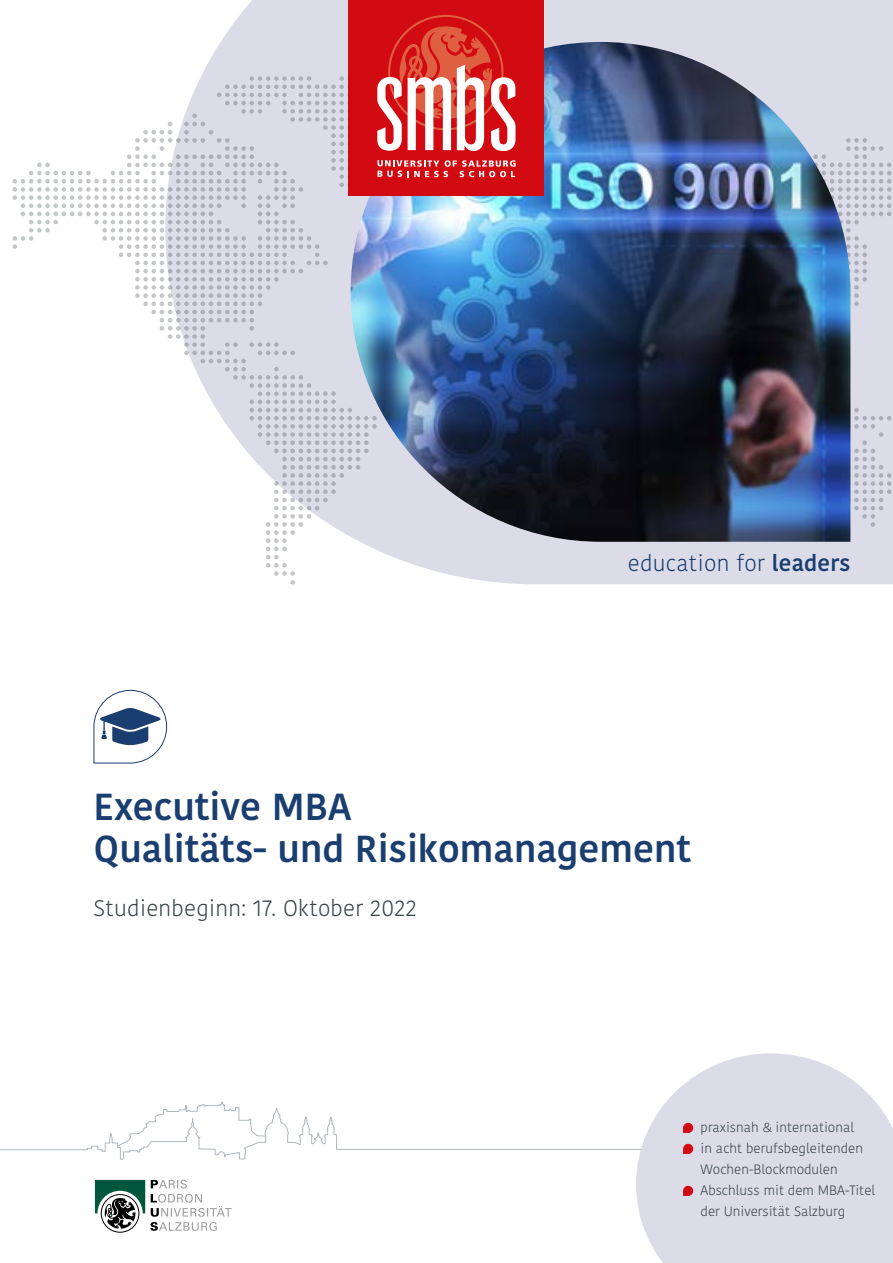
<style>
.page{position:relative;width:893px;height:1263px;background:#fff}
.page>*{position:absolute;margin:0;border:0;box-sizing:border-box;transform-origin:0 0}
.t1{font:600 37.5px/42px "Kohinoor Bangla";color:#1a3e70}
.t2{font:300 22.5px "Kohinoor Devanagari";letter-spacing:.01em;color:#3a4448}
.t3{font:300 22.5px "Kohinoor Devanagari";letter-spacing:.01em;color:#1a3e70}
.t4{font:300 13.5px/21px "Kohinoor Devanagari";color:#3a4448}
.s1{font-weight:600}
</style>
<div class="page">
<svg style="left:0;top:1101px;width:636px;height:132px"></svg>
<div style="left:806px;top:0;width:87px;height:164px;background:#dcdce8"></div>
<div style="left:349px;top:0;width:195px;height:196px;background:#d20a11"></div>
<img style="left:13px;top:15px;width:878px;height:570px">
<svg style="left:636px;top:1053px;width:257px;height:210px;fill:#dcdce8"></svg>
<svg style="left:93px;top:689px;width:74px;height:75px"></svg>
<svg style="left:683px;top:1123px;width:10px;height:9px"></svg>
<svg style="left:683px;top:1144px;width:10px;height:9px"></svg>
<svg style="left:683px;top:1186px;width:10px;height:9px"></svg>
<div style="left:101px;top:1194px;width:38px;height:38px;border:1px solid #000;border-radius:50%"></div>
<svg style="left:95px;top:1180px;width:137px;height:51px"></svg>
<h2 class="t3" style="left:628px;top:550px;width:224px">education for <span class="s1">leaders</span></h2>
<h1 class="t1" style="left:94px;top:784px;width:599px">Executive MBA<br>Qualitäts- und Risikomanagement</h1>
<h2 class="t2" style="left:94px;top:895px;width:325px">Studienbeginn: 17. Oktober 2022</h2>
<p class="t4" style="left:701px;top:1117px;width:176px">praxisnah &amp; international<br>in acht berufsbegleitenden<br>Wochen-Blockmodulen<br>Abschluss mit dem MBA-Titel der Universität Salzburg</p>
</div>
